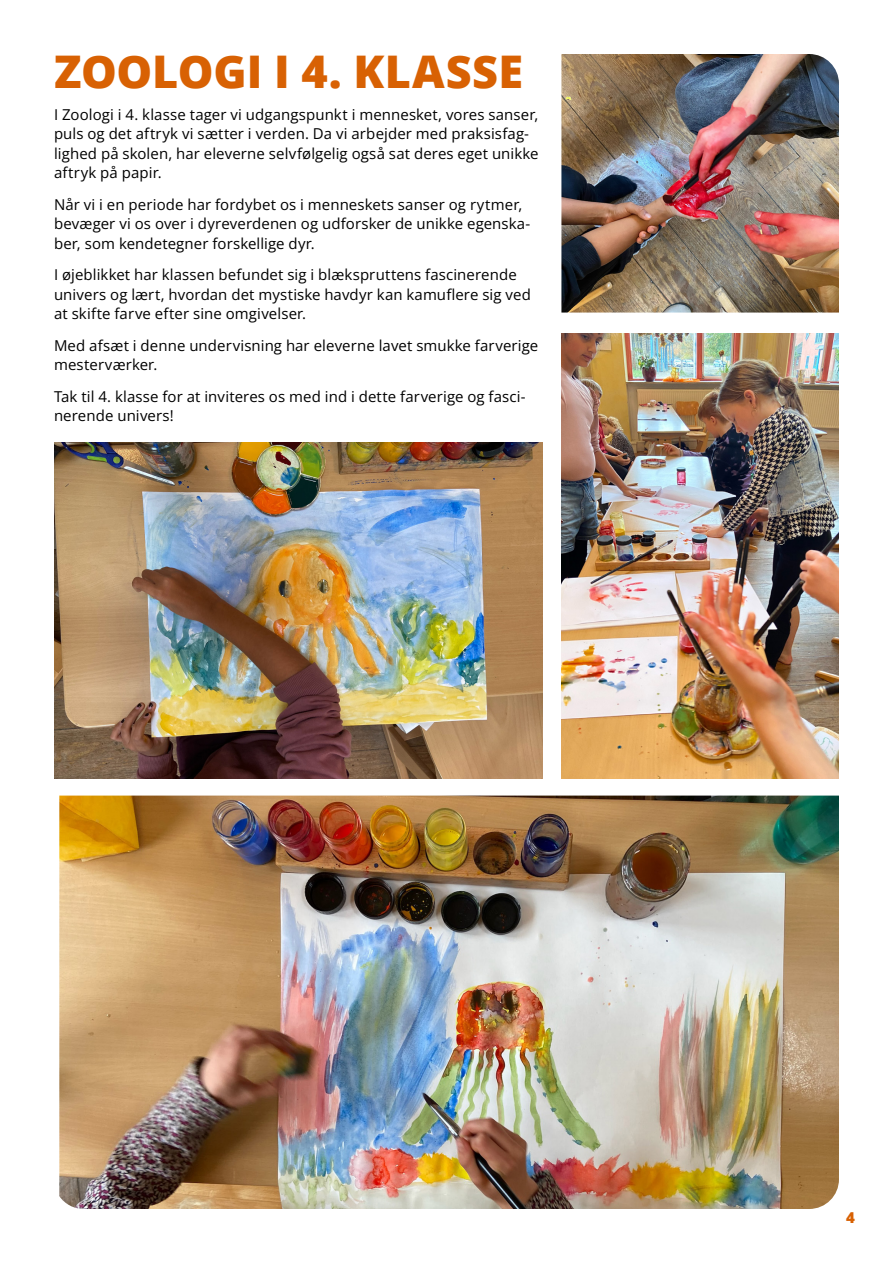
<style>
.page{position:relative;width:893px;height:1263px;background:#fff}
.page>*{position:absolute;margin:0;border:0;box-sizing:border-box;transform-origin:0 0}
.t1{font:800 45px "Open Sans";color:#d86103}
.t2{font:15px/19.5px "Open Sans";letter-spacing:.005em;color:#000}
.t3{font:800 15px "Open Sans";color:#d86103}
</style>
<div class="page">
<img style="left:59px;top:795px;width:780px;height:414px">
<img style="left:561px;top:54px;width:278px;height:259px">
<img style="left:561px;top:334px;width:278px;height:444px">
<img style="left:54px;top:442px;width:488px;height:336px">
<h1 class="t1" style="left:54px;top:38px;width:471px">ZOOLOGI I 4. KLASSE</h1>
<p class="t2" style="left:54px;top:104px;width:486px">I Zoologi i 4. klasse tager vi udgangspunkt i mennesket, vores sanser, puls og det aftryk vi sætter i verden. Da vi arbejder med praksisfag&shy;lighed på skolen, har eleverne selvfølgelig også sat deres eget unikke aftryk på papir.</p>
<p class="t2" style="left:54px;top:194px;width:478px">Når vi i en periode har fordybet os i menneskets sanser og rytmer, bevæger vi os over i dyreverdenen og udforsker de unikke egenska&shy;ber, som kendetegner forskellige dyr.</p>
<p class="t2" style="left:54px;top:265px;width:478px">I øjeblikket har klassen befundet sig i blækspruttens fascinerende univers og lært, hvordan det mystiske havdyr kan kamuflere sig ved at skifte farve efter sine omgivelser.</p>
<p class="t2" style="left:54px;top:335px;width:486px">Med afsæt i denne undervisning har eleverne lavet smukke farverige mesterværker.</p>
<p class="t2" style="left:54px;top:386px;width:473px">Tak til 4. klasse for at inviteres os med ind i dette farverige og fasci&shy;nerende univers!</p>
<p class="t3" style="left:846px;top:1206px;width:10px">4</p>
</div>
